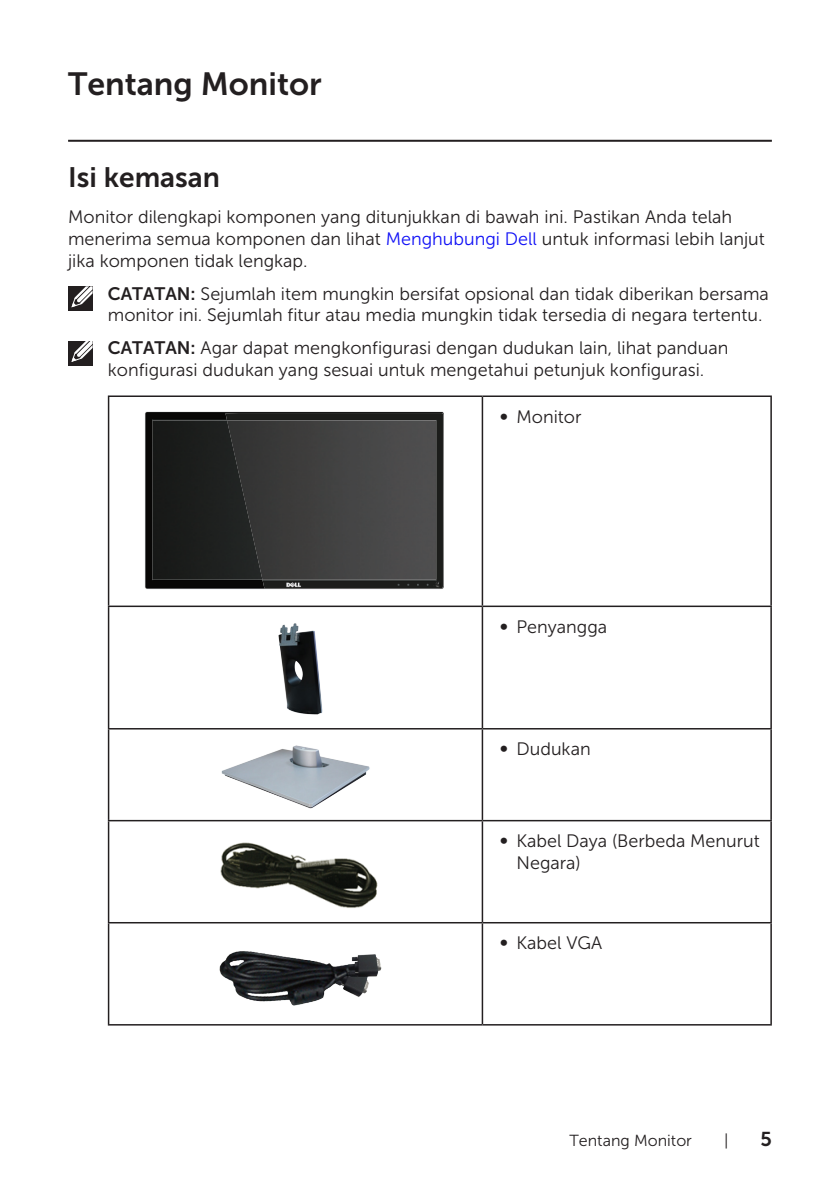
<style>
.page{position:relative;width:840px;height:1191px;background:#fff}
.page>*{position:absolute;margin:0;border:0;box-sizing:border-box;transform-origin:0 0}
.Head_1{font:32px "Museo Sans For Dell 700";color:#231f20}
.Head_2{font:28px "Museo Sans For Dell 700";color:#231f20}
.pages{font:20px "Museo Sans For Dell 700";color:#231f20}
.text{font:18px/21.6px "Museo Sans For Dell 300";color:#231f20}
.text_dot{font:18px/21.6px "Museo Sans For Dell 300";color:#231f20}
.pages-2{font:16px "Museo Sans For Dell 300";color:#231f20}
.s1{color:#1111f6}
.s2{font-family:"Museo Sans For Dell 700"}
</style>
<div class="page">
<hr style="left:68px;top:140px;width:703px;height:2px;background:#231f20">
<div style="left:68px;top:286px;width:24px;height:25px;background:#231f20"></div>
<svg style="left:71px;top:286px;width:22px;height:22px"></svg>
<div style="left:68px;top:341px;width:24px;height:24px;background:#231f20"></div>
<svg style="left:71px;top:341px;width:22px;height:22px"></svg>
<hr style="left:108px;top:395px;width:374px;height:2px;background:#231f20">
<hr style="left:108px;top:397px;width:1px;height:208px;background:#231f20">
<hr style="left:482px;top:395px;width:289px;height:2px;background:#231f20">
<hr style="left:481px;top:397px;width:2px;height:208px;background:#231f20">
<hr style="left:770px;top:397px;width:1px;height:208px;background:#231f20">
<hr style="left:108px;top:605px;width:374px;height:2px;background:#231f20">
<hr style="left:108px;top:607px;width:1px;height:121px;background:#231f20">
<hr style="left:482px;top:605px;width:289px;height:2px;background:#231f20">
<hr style="left:481px;top:607px;width:2px;height:121px;background:#231f20">
<hr style="left:770px;top:607px;width:1px;height:121px;background:#231f20">
<hr style="left:108px;top:728px;width:374px;height:1px;background:#231f20">
<hr style="left:108px;top:729px;width:1px;height:91px;background:#231f20">
<hr style="left:482px;top:728px;width:289px;height:1px;background:#231f20">
<hr style="left:481px;top:729px;width:2px;height:91px;background:#231f20">
<hr style="left:770px;top:729px;width:1px;height:91px;background:#231f20">
<hr style="left:108px;top:820px;width:374px;height:1px;background:#231f20">
<hr style="left:108px;top:821px;width:1px;height:101px;background:#231f20">
<hr style="left:482px;top:820px;width:289px;height:1px;background:#231f20">
<hr style="left:481px;top:821px;width:2px;height:101px;background:#231f20">
<hr style="left:770px;top:821px;width:1px;height:101px;background:#231f20">
<hr style="left:108px;top:922px;width:374px;height:1px;background:#231f20">
<hr style="left:108px;top:923px;width:1px;height:101px;background:#231f20">
<hr style="left:482px;top:922px;width:289px;height:1px;background:#231f20">
<hr style="left:481px;top:923px;width:2px;height:101px;background:#231f20">
<hr style="left:770px;top:923px;width:1px;height:101px;background:#231f20">
<hr style="left:108px;top:1024px;width:374px;height:1px;background:#231f20">
<hr style="left:482px;top:1024px;width:289px;height:1px;background:#231f20">
<img style="left:145px;top:411px;width:299px;height:178px">
<div style="left:152px;top:420px;width:73px;height:160px;background:#1b1d1b"></div>
<img style="left:225px;top:413px;width:218px;height:175px">
<img style="left:227px;top:420px;width:209px;height:160px">
<img style="left:278px;top:623px;width:45px;height:92px">
<img style="left:221px;top:745px;width:149px;height:64px">
<img style="left:220px;top:842px;width:158px;height:66px">
<img style="left:219px;top:951px;width:163px;height:55px">
<p class="Head_1" style="left:68px;top:66px;width:255px">Tentang Monitor</p>
<p class="Head_2" style="left:68px;top:162px;width:153px">Isi kemasan</p>
<p class="text" style="left:68px;top:207px;width:698px">Monitor dilengkapi komponen yang ditunjukkan di bawah ini. Pastikan Anda telah menerima semua komponen dan lihat <span class="s1">Menghubungi Dell</span> untuk informasi lebih lanjut jika komponen tidak lengkap.</p>
<p class="text" style="left:108px;top:283px;width:662px"><span class="s2">CATATAN:</span> Sejumlah item mungkin bersifat opsional dan tidak diberikan bersama monitor ini. Sejumlah fitur atau media mungkin tidak tersedia di negara tertentu.</p>
<p class="text" style="left:108px;top:337px;width:622px"><span class="s2">CATATAN:</span> Agar dapat mengkonfigurasi dengan dudukan lain, lihat panduan konfigurasi dudukan yang sesuai untuk mengetahui petunjuk konfigurasi.</p>
<p class="text_dot" style="left:499px;top:406px;width:84px">∞ Monitor</p>
<p class="text_dot" style="left:499px;top:616px;width:109px">∞ Penyangga</p>
<p class="text_dot" style="left:499px;top:738px;width:93px">∞ Dudukan</p>
<p class="text_dot" style="left:516px;top:830px;width:245px;text-indent:-17px">∞ Kabel Daya (Berbeda Menurut<br>Negara)</p>
<p class="text_dot" style="left:499px;top:932px;width:104px">∞ Kabel VGA</p>
<p class="pages-2" style="left:569px;top:1131px;width:124px">Tentang Monitor</p>
<p class="pages-2" style="left:723px;top:1131px;width:6px">|</p>
<p class="pages" style="left:760px;top:1127px;width:13px">5</p>
</div>
